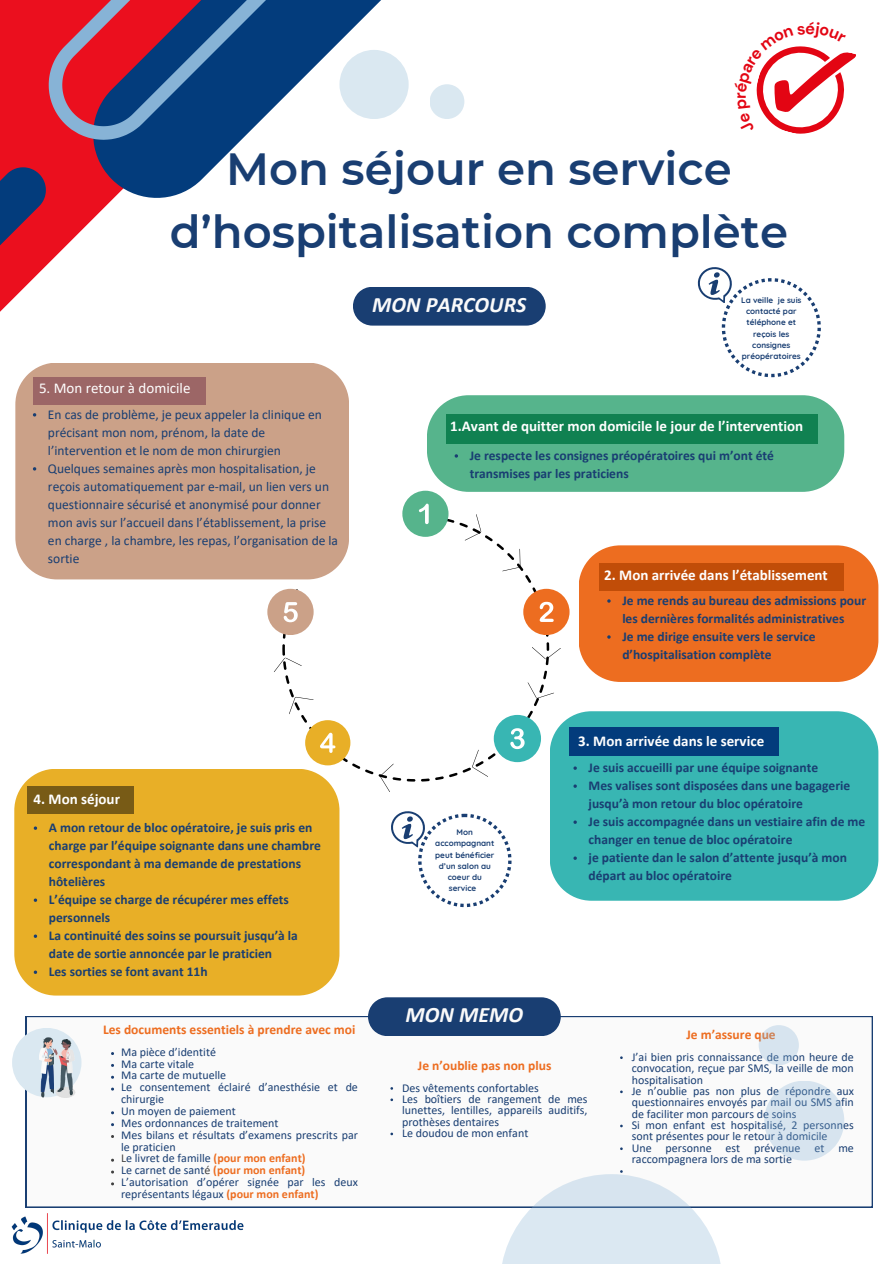
<style>
.page{position:relative;width:894px;height:1264px;background:#fff}
.page>*{position:absolute;margin:0;border:0;box-sizing:border-box;transform-origin:0 0}
.t1{font:600 45px/63px "Montserrat";color:#193e72;text-align:center}
.t2{font:italic 700 22.05px "Calibri";color:#fafafa}
.t3{font:700 15px "Calibri";color:#fff}
.t4{font:15px "Calibri";color:#fff}
.t5{font:700 13.5px/18px "Calibri";color:#193e72}
.t6{font:13.5px/18px "Calibri";color:#193e72}
.t7{font:700 13.5px "Calibri";color:#ed6d20}
.t8{font:12px/11.4px "Calibri";color:#193e72}
.t9{font:700 12px "Calibri";color:#ed6d20}
.t10{font:700 8.1px/11.2px "Quicksand";color:#193e72;text-align:center}
.s1{color:#404040}
.s2{font-weight:700;color:#ed6d20}
.s3{font-weight:400;color:#193e72}
.s4{font-weight:400;color:#404040}
</style>
<div class="page">
<svg style="left:26px;top:1016px;width:846px;height:191px"></svg>
<div style="left:12px;top:1027px;width:69px;height:70px;background:#dae8f1;border-radius:50%"></div>
<img style="left:54px;top:1039px;width:22px;height:58px">
<img style="left:39px;top:1037px;width:15px;height:60px">
<svg style="left:282px;top:515px;width:267px;height:266px"></svg>
<div style="left:402px;top:490px;width:46px;height:47px;background:#56b48c;border-radius:50%"></div>
<svg style="left:419px;top:503px;width:9px;height:21px"></svg>
<div style="left:523px;top:589px;width:46px;height:46px;background:#ed6d20;border-radius:50%"></div>
<svg style="left:539px;top:602px;width:14px;height:20px"></svg>
<div style="left:493px;top:715px;width:48px;height:47px;background:#38b6b3;border-radius:50%"></div>
<svg style="left:510px;top:728px;width:14px;height:21px"></svg>
<div style="left:305px;top:720px;width:45px;height:45px;background:#e8af27;border-radius:50%"></div>
<svg style="left:320px;top:732px;width:15px;height:21px"></svg>
<div style="left:267px;top:589px;width:46px;height:46px;background:#cba188;border-radius:50%"></div>
<svg style="left:464px;top:514px;width:23px;height:31px"></svg>
<svg style="left:501px;top:548px;width:28px;height:31px"></svg>
<svg style="left:531px;top:647px;width:30px;height:13px"></svg>
<svg style="left:523px;top:681px;width:31px;height:23px"></svg>
<svg style="left:467px;top:749px;width:21px;height:32px"></svg>
<svg style="left:378px;top:761px;width:16px;height:31px"></svg>
<svg style="left:274px;top:654px;width:28px;height:18px"></svg>
<svg style="left:282px;top:689px;width:32px;height:26px"></svg>
<svg style="left:266px;top:515px;width:136px;height:107px"></svg>
<div style="left:353px;top:287px;width:192px;height:38px;background:#193e72"></div>
<div style="left:368px;top:997px;width:192px;height:39px;background:#193e72"></div>
<div style="left:550px;top:711px;width:328px;height:189px;background:#38b6b3"></div>
<div style="left:14px;top:768px;width:325px;height:227px;background:#e8af27"></div>
<div style="left:15px;top:363px;width:334px;height:216px;background:#cba188"></div>
<div style="left:339px;top:50px;width:69px;height:69px;background:#dae8f1;border-radius:50%"></div>
<div style="left:429px;top:84px;width:35px;height:35px;background:#dae8f1;border-radius:50%"></div>
<svg style="left:499px;top:1174px;width:223px;height:89px;fill:#dbe8f2"></svg>
<div style="left:764px;top:1080px;width:80px;height:80px;background:#d7e4ef;border-radius:50%"></div>
<div style="left:758px;top:1025px;width:40px;height:40px;background:#d7e4ef;border-radius:50%"></div>
<img style="left:11px;top:1193px;width:304px;height:61px">
<svg style="left:391px;top:811px;width:120px;height:96px"></svg>
<svg style="left:697px;top:267px;width:123px;height:110px"></svg>
<svg style="left:0;top:0;width:108px;height:312px;fill:#eb0f1e"></svg>
<svg style="left:0;top:167px;width:46px;height:129px;background:#923253"></svg>
<svg style="left:93px;top:0;width:295px;height:204px"></svg>
<svg style="left:49px;top:0;width:225px;height:140px;background:#61436f"></svg>
<div style="left:34px;top:377px;width:172px;height:27px;background:#9c6666"></div>
<svg style="left:427px;top:395px;width:416px;height:97px;background:#49a880"></svg>
<svg style="left:579px;top:545px;width:299px;height:137px;background:#e66c24"></svg>
<div style="left:569px;top:728px;width:209px;height:28px;background:#033c7c"></div>
<div style="left:28px;top:786px;width:106px;height:27px;background:#785b16"></div>
<svg style="left:756px;top:46px;width:100px;height:88px"></svg>
<p class="t1" style="left:170px;top:138px;width:619px">Mon séjour en service d’hospitalisation complète</p>
<p class="t4" style="left:39px;top:382px;width:153px">5. Mon retour à domicile</p>
<p class="t6" style="left:48px;top:406px;width:275px">En cas de problème, je peux appeler la clinique en précisant mon nom, prénom, la date de l’intervention et le nom de mon chirurgien</p>
<p class="t6" style="left:48px;top:460px;width:291px">Quelques semaines après mon hospitalisation, je reçois automatiquement par e-mail, un lien vers un questionnaire sécurisé et anonymisé pour donner mon avis sur l’accueil dans l’établissement, la prise en charge , la chambre, les repas, l’organisation de la sortie</p>
<p class="t2" style="left:372px;top:295px;width:155px">MON PARCOURS</p>
<p class="t10" style="left:741px;top:294px;width:62px">La veille je suis contacté par téléphone et reçois les consignes préopératoires</p>
<p class="t3" style="left:450px;top:419px;width:354px">1.Avant de quitter mon domicile le jour de l’intervention</p>
<p class="t5" style="left:469px;top:447px;width:306px">Je respecte les consignes préopératoires qui m’ont été transmises par les praticiens</p>
<p class="t3" style="left:604px;top:568px;width:225px">2. Mon arrivée dans l’établissement</p>
<p class="t5" style="left:622px;top:592px;width:245px">Je me rends au bureau des admissions pour les dernières formalités administratives</p>
<h5 class="t5" style="left:622px;top:628px;width:195px">Je me dirige ensuite vers le service d’hospitalisation complète</h5>
<p class="t3" style="left:34px;top:792px;width:88px">4. Mon séjour</p>
<p class="t5" style="left:49px;top:819px;width:273px">A mon retour de bloc opératoire, je suis pris en charge par l’équipe soignante dans une chambre correspondant à ma demande de prestations hôtelières</p>
<p class="t5" style="left:49px;top:891px;width:241px">L’équipe se charge de récupérer mes effets personnels</p>
<p class="t5" style="left:49px;top:927px;width:250px">La continuité des soins se poursuit jusqu’à la date de sortie annoncée par le praticien</p>
<p class="t5" style="left:49px;top:963px;width:160px">Les sorties se font avant 11h</p>
<p class="t7" style="left:103px;top:1023px;width:254px">Les documents essentiels à prendre avec moi</p>
<p class="t8" style="left:121px;top:1047px;width:96px">Ma pièce d’identité</p>
<h3 class="t8" style="left:121px;top:1058px;width:75px">Ma carte vitale</h3>
<p class="t8" style="left:121px;top:1070px;width:107px">Ma carte de mutuelle</p>
<p class="t8" style="left:121px;top:1082px;width:238px;line-height:11.9px">Le consentement éclairé d’anesthésie et de chirurgie</p>
<p class="t8" style="left:121px;top:1106px;width:116px">Un moyen de paiement</p>
<p class="t8" style="left:121px;top:1118px;width:159px">Mes ordonnances de traitement</p>
<p class="t8" style="left:121px;top:1129px;width:238px;line-height:11.9px">Mes bilans et résultats d’examens prescrits par le praticien</p>
<p class="t8" style="left:121px;top:1153px;width:186px"><span class="s1">L</span>e livret de famille <span class="s2">(pour mon enfant)</span></p>
<h2 class="t9" style="left:121px;top:1165px;width:186px"><span class="s3">Le carnet de sant</span><span class="s4">é</span> (pour mon enfant)</h2>
<h5 class="t8" style="left:121px;top:1177px;width:238px;line-height:11.9px">L’autorisation d’opérer signée par les deux représentants légaux <span class="s2">(pour mon enfant)</span></h5>
<p class="t10" style="left:435px;top:826px;width:61px">Mon accompagnant peut bénéficier d’un salon au coeur du service</p>
<h1 class="t2" style="left:405px;top:1005px;width:119px">MON MEMO</h1>
<p class="t3" style="left:578px;top:735px;width:187px">3. Mon arrivée dans le service</p>
<p class="t5" style="left:588px;top:759px;width:231px">Je suis accueilli par une équipe soignante</p>
<p class="t5" style="left:588px;top:777px;width:263px">Mes valises sont disposées dans une bagagerie jusqu’à mon retour du bloc opératoire</p>
<p class="t5" style="left:588px;top:813px;width:278px">Je suis accompagnée dans un vestiaire afin de me changer en tenue de bloc opératoire</p>
<p class="t5" style="left:588px;top:849px;width:260px">je patiente dan le salon d’attente jusqu’à mon départ au bloc opératoire</p>
<p class="t7" style="left:418px;top:1059px;width:135px">Je n’oublie pas non plus</p>
<p class="t8" style="left:402px;top:1082px;width:138px">Des vêtements confortables</p>
<p class="t8" style="left:402px;top:1094px;width:187px;text-align:justify">Les boîtiers de rangement de mes lunettes, lentilles, appareils auditifs, prothèses dentaires</p>
<h5 class="t8" style="left:402px;top:1128px;width:128px">Le doudou de mon enfant</h5>
<p class="t7" style="left:686px;top:1028px;width:91px">Je m’assure que</p>
<p class="t8" style="left:631px;top:1052px;width:223px;text-align:justify">J’ai bien pris connaissance de mon heure de convocation, reçue par SMS, la veille de mon hospitalisation</p>
<h2 class="t8" style="left:631px;top:1086px;width:223px;text-align:justify">Je n’oublie pas non plus de répondre aux questionnaires envoyés par mail ou SMS afin de faciliter mon parcours de soins</h2>
<h4 class="t8" style="left:631px;top:1120px;width:223px">Si mon enfant est hospitalisé, 2 personnes sont présentes pour le retour à domicile</h4>
<h3 class="t8" style="left:631px;top:1143px;width:223px">Une personne est prévenue et me raccompagnera lors de ma sortie</h3>
</div>
